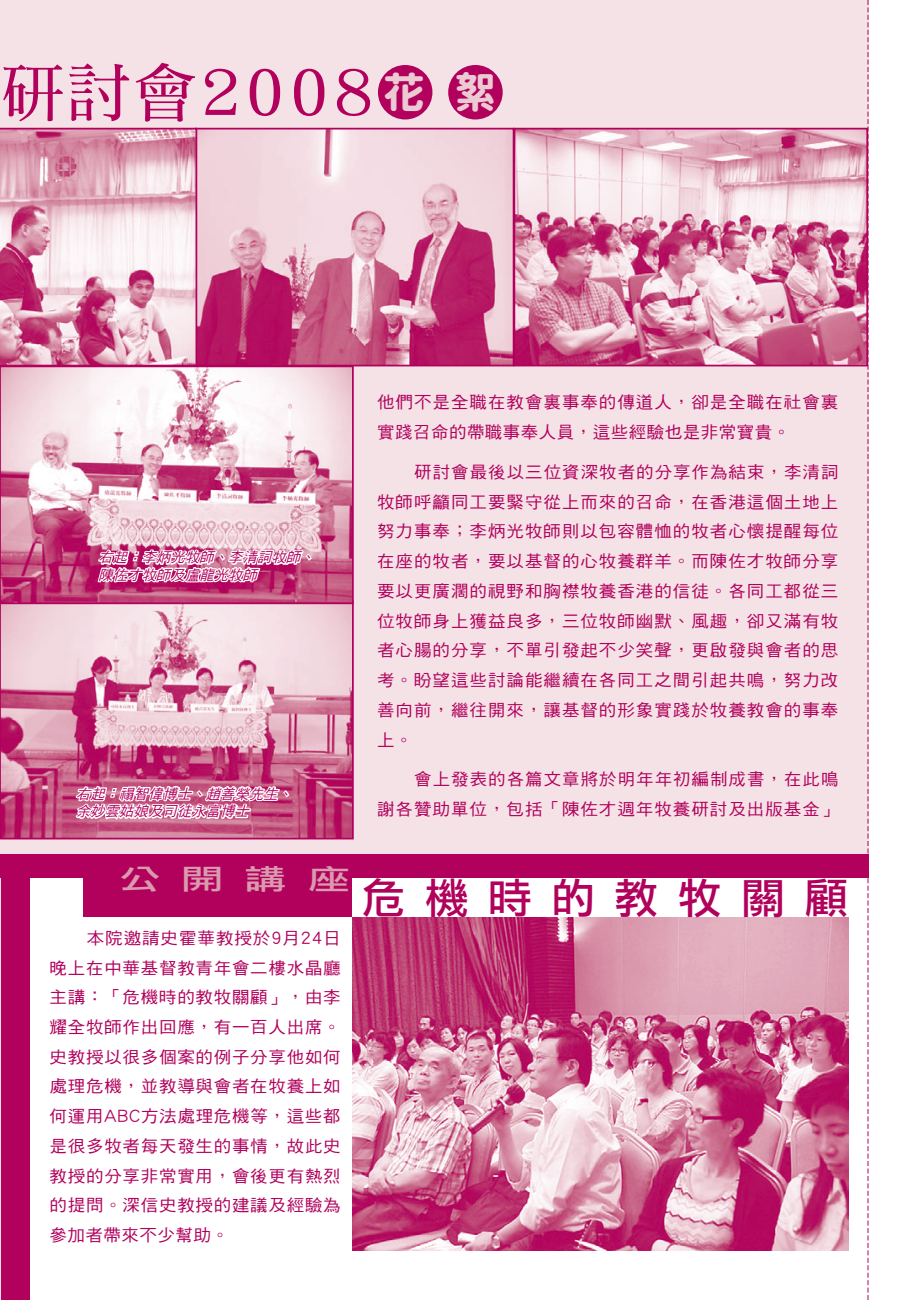
<style>
.page{position:relative;width:908px;height:1300px;background:#fff}
.page>*{position:absolute;margin:0;border:0;box-sizing:border-box;transform-origin:0 0}
.t1{font:63px "DF Ming HK W7";letter-spacing:.05em;color:#b1015c}
.t2{font:42px "DF Li Hei HK W5";letter-spacing:.435em;color:#b1015c;scale:1.05 1}
.t3{font:28px "DF Li Hei HK W5";color:#da9aae;scale:1.5 1}
.t4{font:16.62px/29.8px "DF Hei HK W5";letter-spacing:.06em;color:#b1015c;text-align:justify;scale:1.05 1}
.t5{font:italic 14px/17.5px "DF Hei HK W5";color:#b1015c}
.s1{font-family:"DF Yuan HK W9";font-size:42px;color:#eccad4}
</style>
<div class="page">
<div style="left:0;top:0;width:868px;height:1300px;background:#f5e2e7"></div>
<div style="left:1px;top:857px;width:867px;height:443px;background:#fff"></div>
<svg style="left:867px;top:0;width:1px;height:1300px"></svg>
<img style="left:198px;top:131px;width:667px;height:232px">
<div style="left:195px;top:128px;width:319px;height:238px;border:2px solid #b1015c"></div>
<div style="left:513px;top:128px;width:355px;height:238px;border:2px solid #b1015c"></div>
<svg style="left:0;top:128px;width:197px;height:237px"></svg>
<img style="left:3px;top:368px;width:348px;height:468px">
<div style="left:0;top:601px;width:354px;height:238px;border:2px solid #b1015c"></div>
<div style="left:0;top:365px;width:354px;height:239px;border:2px solid #b1015c"></div>
<div style="left:378px;top:65px;width:54px;height:54px;background:#b1015c;border-radius:50%"></div>
<div style="left:448px;top:65px;width:55px;height:54px;background:#b1015c;border-radius:50%"></div>
<img style="left:352px;top:917px;width:497px;height:333px">
<div style="left:1px;top:858px;width:29px;height:442px;background:#b1015c"></div>
<div style="left:0;top:854px;width:868px;height:23px;background:#b1015c"></div>
<div style="left:83px;top:858px;width:269px;height:59px;background:#b1015c"></div>
<svg style="left:97px;top:528px;width:217px;height:72px"></svg>
<svg style="left:74px;top:768px;width:217px;height:68px;background:#d485a4"></svg>
<h1 class="t1" style="left:2px;top:59px;width:496px">研討會2008 <span class="s1">花 絮</span></h1>
<p class="t5" style="left:98px;top:548px;width:221px">右起：李炳光牧師、李清詞牧師、陳佐才牧師及盧龍光牧師</p>
<p class="t5" style="left:76px;top:785px;width:221px">右起：禢智偉博士、趙善榮先生、余妙雲姑娘及司徒永富博士</p>
<p class="t4" style="left:377px;top:387px;width:441px">他們不是全職在教會裏事奉的傳道人，卻是全職在社會裏實踐召命的帶職事奉人員，這些經驗也是非常寶貴。</p>
<p class="t4" style="left:377px;top:457px;width:441px;text-indent:37px">研討會最後以三位資深牧者的分享作為結束，李清詞牧師呼籲同工要緊守從上而來的召命，在香港這個土地上努力事奉；李炳光牧師則以包容體恤的牧者心懷提醒每位在座的牧者，要以基督的心牧養群羊。而陳佐才牧師分享要以更廣濶的視野和胸襟牧養香港的信徒。各同工都從三位牧師身上獲益良多，三位牧師幽默、風趣，卻又滿有牧者心腸的分享，不單引發起不少笑聲，更啟發與會者的思考。盼望這些討論能繼續在各同工之間引起共鳴，努力改善向前，繼往開來，讓基督的形象實踐於牧養教會的事奉上。</p>
<p class="t4" style="left:377px;top:764px;width:441px;text-align:right">會上發表的各篇文章將於明年年初編制成書，在此鳴<br>謝各贊助單位，包括「陳佐才週年牧養研討及出版基金」</p>
<h3 class="t3" style="left:118px;top:864px;width:156px">公開講座</h3>
<p class="t4" style="left:50px;top:922px;width:279px;text-indent:37px">本院邀請史霍華教授於9月24日晚上在中華基督教青年會二樓水晶廳主講：「危機時的教牧關顧」，由李耀全牧師作出回應，有一百人出席。史教授以很多個案的例子分享他如何處理危機，並教導與會者在牧養上如何運用ABC方法處理危機等，這些都是很多牧者每天發生的事情，故此史教授的分享非常實用，會後更有熱烈的提問。深信史教授的建議及經驗為參加者帶來不少幫助。</p>
<h2 class="t2" style="left:361px;top:875px;width:465px">危機時的教牧關顧</h2>
</div>
